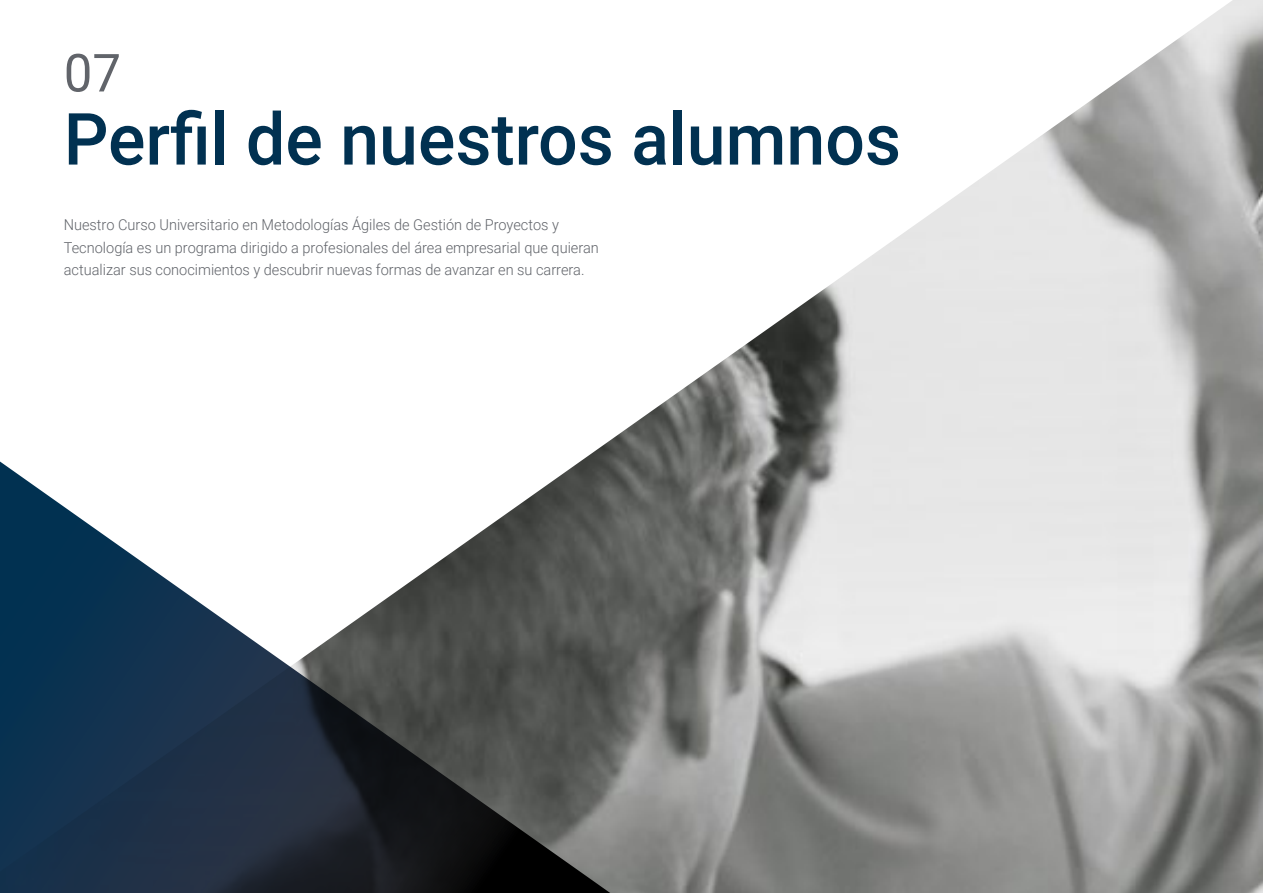
<style>
.page{position:relative;width:1263px;height:893px;background:#fff}
.page>*{position:absolute;margin:0;border:0;box-sizing:border-box;transform-origin:0 0}
.t1{font:500 72px "Roboto";color:#013151}
.t2{font:52.5px "Roboto";color:#61646a}
.t3{font:300 15px/22.5px "Roboto";color:#61646a}
</style>
<div class="page">
<img style="left:602px;top:0;width:661px;height:893px">
<svg style="left:0;top:446px;width:640px;height:447px"></svg>
<h2 class="t2" style="left:64px;top:36px;width:59px">07</h2>
<h1 class="t1" style="left:64px;top:89px;width:839px">Perfil de nuestros alumnos</h1>
<p class="t3" style="left:64px;top:213px;width:537px">Nuestro Curso Universitario en Metodologías Ágiles de Gestión de Proyectos y<br>Tecnología es un programa dirigido a profesionales del área empresarial que quieran actualizar sus conocimientos y descubrir nuevas formas de avanzar en su carrera.</p>
</div>
